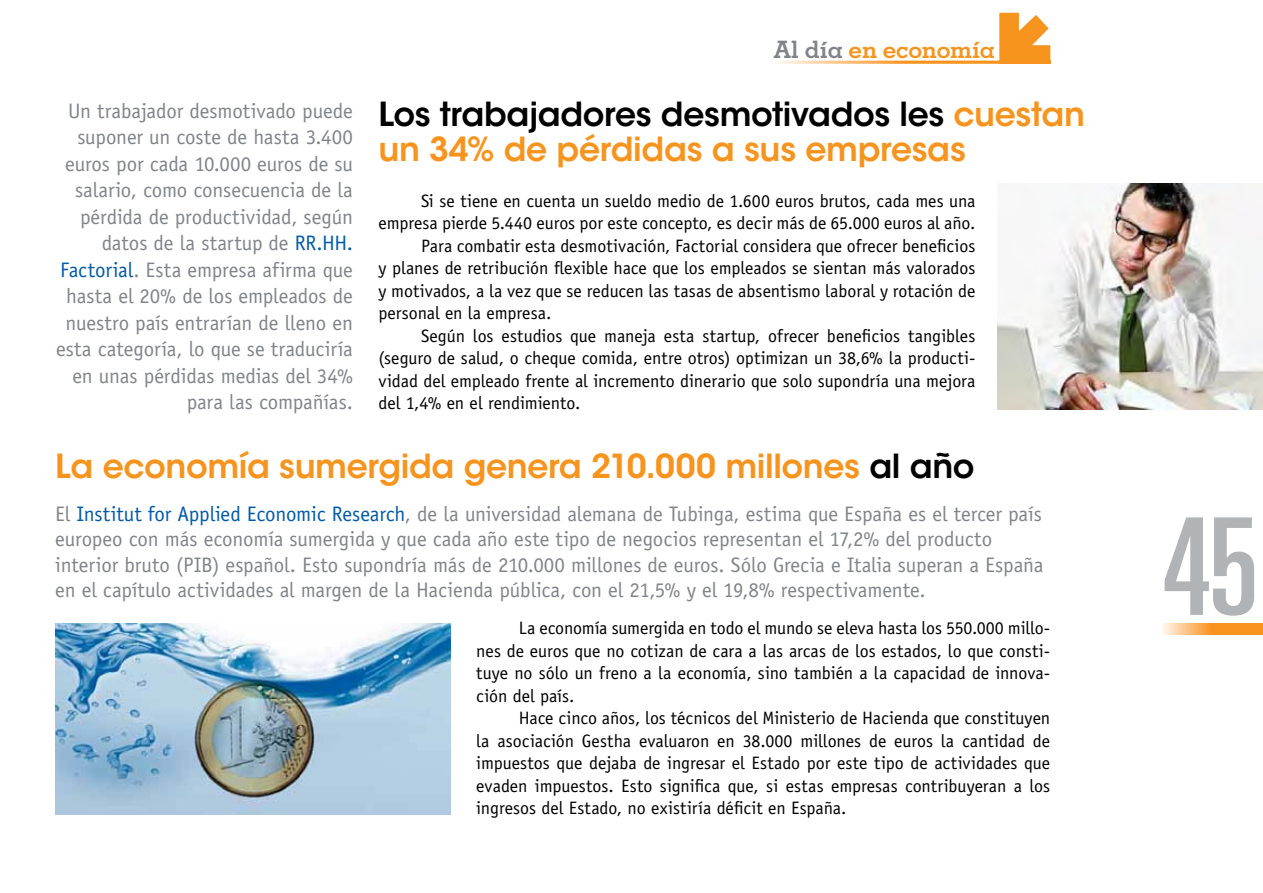
<style>
.page{position:relative;width:1263px;height:893px;background:#fff}
.page>*{position:absolute;margin:0;border:0;box-sizing:border-box;transform-origin:0 0}
.t1{font:ultra-condensed 135px "Univers LT Std";color:#b1b4b6}
.t2{font:600 33px/34.5px "ITC Avant Garde Std";letter-spacing:-.01em;color:#f7941e}
.t3{font:700 24px "Memphis LT Std";letter-spacing:-.01em;color:#f7941e}
.t4{font:21px/26.5px "Officina Sans Std";letter-spacing:-.005em;color:#81848b}
.t5{font:18px "Officina Sans Std";letter-spacing:-.005em;color:#000}
.s1{color:#005baa}
.s2{color:#81848b}
.s3{color:#000}
</style>
<div class="page">
<svg style="left:1162px;top:623px;width:101px;height:11px"></svg>
<svg style="left:776px;top:13px;width:274px;height:51px"></svg>
<hr style="left:999px;top:61px;width:51px;height:3px;background:#f7931e">
<img style="left:55px;top:623px;width:396px;height:191px">
<img style="left:997px;top:184px;width:266px;height:225px">
<p class="t4" style="left:56px;top:97px;width:298px;text-align:right">Un trabajador desmotivado puede suponer un coste de hasta 3.400 euros por cada 10.000 euros de su salario, como consecuencia de la pérdida de productividad, según datos de la startup de <span class="s1">RR.HH.<br>Factorial</span>. Esta empresa afirma que hasta el 20% de los empleados de nuestro país entrarían de lleno en esta categoría, lo que se traduciría en unas pérdidas medias del 34% para las compañías.</p>
<p class="t3" style="left:773px;top:35px;width:223px"><span class="s2">Al día</span> en economía</p>
<p class="t2" style="left:378px;top:97px;width:708px"><span class="s3">Los trabajadores desmotivados les</span> cuestan un 34% de pérdidas a sus empresas</p>
<p class="t5" style="left:421px;top:190px;width:556px">Si se tiene en cuenta un sueldo medio de 1.600 euros brutos, cada mes una</p>
<p class="t5" style="left:378px;top:212px;width:598px">empresa pierde 5.440 euros por este concepto, es decir más de 65.000 euros al año.</p>
<p class="t5" style="left:421px;top:235px;width:556px">Para combatir esta desmotivación, Factorial considera que ofrecer beneficios</p>
<p class="t5" style="left:378px;top:257px;width:598px">y planes de retribución flexible hace que los empleados se sientan más valorados</p>
<p class="t5" style="left:378px;top:280px;width:598px">y motivados, a la vez que se reducen las tasas de absentismo laboral y rotación de</p>
<p class="t5" style="left:378px;top:302px;width:174px">personal en la empresa.</p>
<p class="t5" style="left:421px;top:325px;width:556px">Según los estudios que maneja esta startup, ofrecer beneficios tangibles</p>
<p class="t5" style="left:378px;top:347px;width:598px">(seguro de salud, o cheque comida, entre otros) optimizan un 38,6% la producti-</p>
<p class="t5" style="left:378px;top:370px;width:598px">vidad del empleado frente al incremento dinerario que solo supondría una mejora</p>
<p class="t5" style="left:378px;top:392px;width:203px">del 1,4% en el rendimiento.</p>
<p class="t2" style="left:55px;top:449px;width:921px">La economía sumergida genera 210.000 millones <span class="s3">al año</span></p>
<p class="t4" style="left:55px;top:501px;width:990px;line-height:25.5px">El <span class="s1">Institut for Applied Economic Research</span>, de la universidad alemana de Tubinga, estima que España es el tercer país europeo con más economía sumergida y que cada año este tipo de negocios representan el 17,2% del producto interior bruto (PIB) español. Esto supondría más de 210.000 millones de euros. Sólo Grecia e Italia superan a España en el capítulo actividades al margen de la Hacienda pública, con el 21,5% y el 19,8% respectivamente.</p>
<p class="t5" style="left:519px;top:617px;width:533px">La economía sumergida en todo el mundo se eleva hasta los 550.000 millo-</p>
<p class="t5" style="left:476px;top:640px;width:575px">nes de euros que no cotizan de cara a las arcas de los estados, lo que consti-</p>
<p class="t5" style="left:476px;top:662px;width:575px">tuye no sólo un freno a la economía, sino también a la capacidad de innova-</p>
<p class="t5" style="left:476px;top:685px;width:100px">ción del país.</p>
<p class="t5" style="left:519px;top:707px;width:533px">Hace cinco años, los técnicos del Ministerio de Hacienda que constituyen</p>
<p class="t5" style="left:476px;top:730px;width:575px">la asociación Gestha evaluaron en 38.000 millones de euros la cantidad de</p>
<p class="t5" style="left:476px;top:752px;width:575px">impuestos que dejaba de ingresar el Estado por este tipo de actividades que</p>
<p class="t5" style="left:476px;top:775px;width:575px">evaden impuestos. Esto significa que, si estas empresas contribuyeran a los</p>
<p class="t5" style="left:476px;top:797px;width:372px">ingresos del Estado, no existiría déficit en España.</p>
<p class="t1" style="left:1162px;top:490px;width:99px">45</p>
</div>
